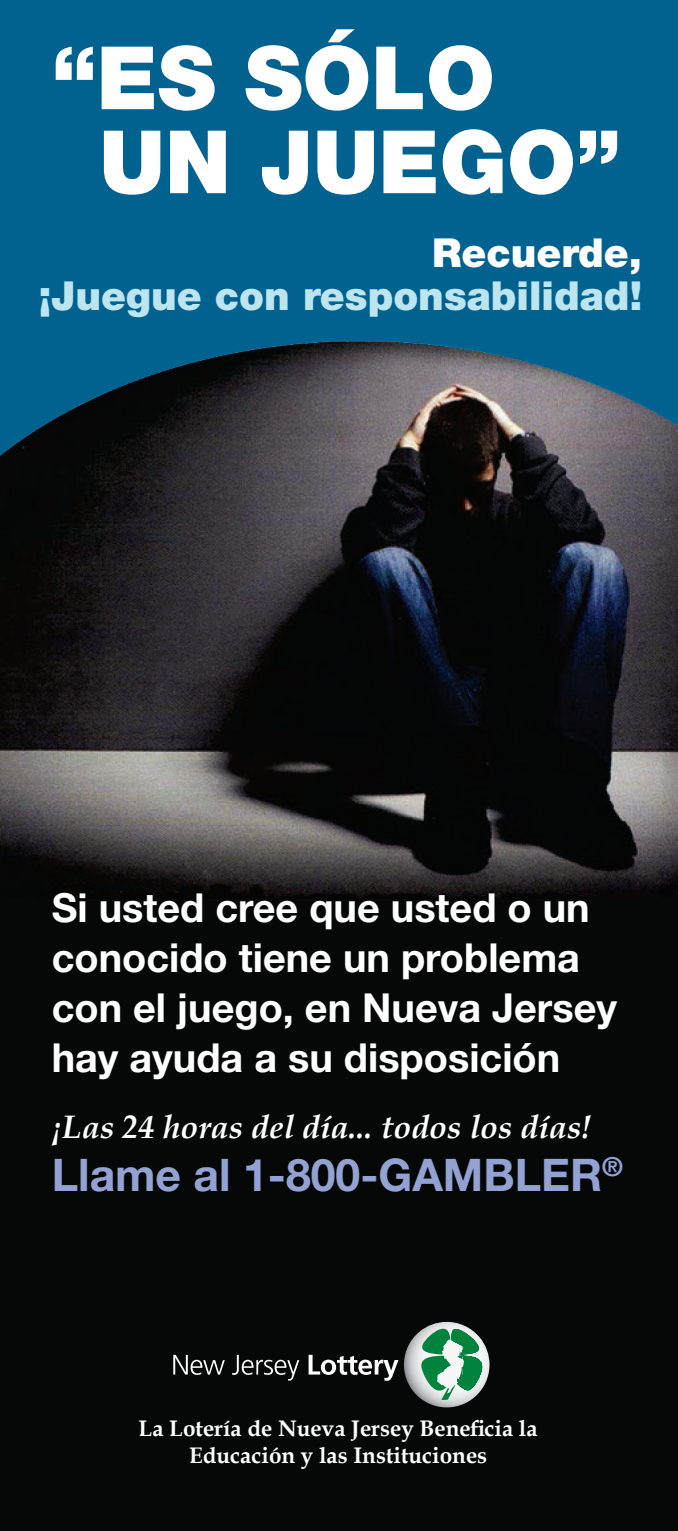
<style>
.page{position:relative;width:678px;height:1531px;background:#fff}
.page>*{position:absolute;margin:0;border:0;box-sizing:border-box;transform-origin:0 0}
.t1{font:900 87.5px/84px "Helvetica Neue";color:#fff}
.t2{font:700 45px "Helvetica Neue LT Std";color:#93a2d2}
.t3{font:700 40px/50px "Helvetica Neue LT Std";color:#fff}
.t4{font:900 40px/42.5px "Helvetica Neue";color:#bde5f0;text-align:right}
.t5{font:italic 700 32.5px "Book Antiqua";color:#fff}
.t6{font:700 22.5px/27px "Book Antiqua";color:#fff;text-align:center}
.s1{color:#fff}
</style>
<div class="page">
<div style="left:0;top:0;width:677px;height:1531px;background:#016290"></div>
<img style="left:0;top:341px;width:677px;height:1190px">
<svg style="left:173px;top:1355px;width:52px;height:20px"></svg>
<svg style="left:232px;top:1355px;width:67px;height:25px;background:#373838"></svg>
<svg style="left:308px;top:1322px;width:181px;height:90px;background:#3f5249"></svg>
<svg style="left:674px;top:1527px;width:4px;height:4px"></svg>
<p class="t1" style="left:99px;top:36px;width:523px;text-indent:-47px">“ES SÓLO<br>UN JUEGO”</p>
<p class="t4" style="left:39px;top:231px;width:604px"><span class="s1">Recuerde,<br></span>¡Juegue con responsabilidad!</p>
<p class="t3" style="left:52px;top:882px;width:566px">Si usted cree que usted o un conocido tiene un problema con el juego, en Nueva Jersey hay ayuda a su disposición</p>
<p class="t5" style="left:52px;top:1108px;width:541px">¡Las 24 horas del día... todos los días!</p>
<p class="t2" style="left:52px;top:1146px;width:572px">Llame al 1-800-GAMBLER<sup>®</sup></p>
<p class="t6" style="left:139px;top:1415px;width:400px">La Lotería de Nueva Jersey Beneficia la<br>Educación y las Instituciones</p>
</div>
